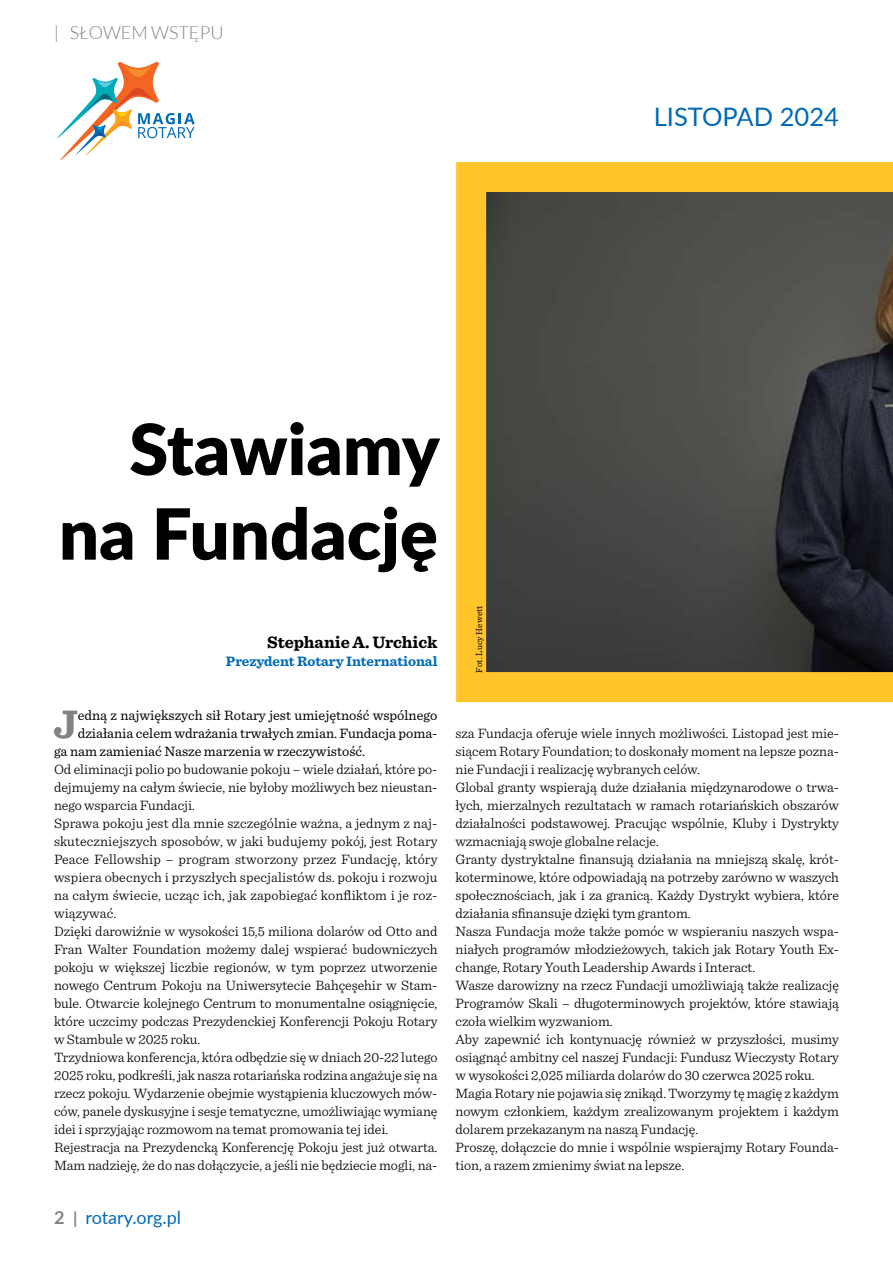
<style>
.page{position:relative;width:893px;height:1263px;background:#fff}
.page>*{position:absolute;margin:0;border:0;box-sizing:border-box;transform-origin:0 0}
.t1{font:900 70.5px/84.6px "Lato";color:#000;text-align:right}
.t2{font:700 41.55px "Sentinel";color:#808285}
.t3{font:25.5px "Lato";color:#006ab6}
.t4{font:18px "Lato";color:#006ab6}
.t5{font:300 18px "Lato";color:#808285}
.t6{font:700 17.25px "Sentinel";letter-spacing:-.005em;color:#000}
.t7{font:300 14.25px/18px "Sentinel";letter-spacing:-.005em;color:#000}
.t8{font:14.25px "Sentinel";color:#000}
.t9{font:700 14.25px "Sentinel";letter-spacing:-.005em;color:#006ab6}
.t10{font:9px "Sentinel";letter-spacing:.005em;color:#000}
.s1{font-weight:700;color:#808285}
.s2{font-weight:700;font-size:16.5px;color:#808285}
</style>
<div class="page">
<svg style="left:57px;top:62px;width:138px;height:99px"></svg>
<svg style="left:456px;top:162px;width:437px;height:540px;background:#62593d"></svg>
<p class="t5" style="left:54px;top:23px;width:171px">| SŁOWEM WSTĘPU</p>
<h3 class="t3" style="left:654px;top:98px;width:187px">LISTOPAD 2024</h3>
<h1 class="t1" style="left:59px;top:404px;width:382px">Stawiamy na Fundację</h1>
<p class="t6" style="left:267px;top:629px;width:172px">Stephanie A. Urchick</p>
<p class="t9" style="left:226px;top:650px;width:213px">Prezydent Rotary International</p>
<h2 class="t2" style="left:53px;top:691px;width:26px">J</h2>
<p class="t8" style="left:78px;top:705px;width:361px">edną z największych sił Rotary jest umiejętność wspólnego</p>
<p class="t8" style="left:78px;top:723px;width:361px">działania celem wdrażania trwałych zmian. Fundacja poma-</p>
<p class="t8" style="left:54px;top:741px;width:313px">ga nam zamieniać Nasze marzenia w rzeczywistość.</p>
<p class="t7" style="left:54px;top:759px;width:385px">Od eliminacji polio po budowanie pokoju – wiele działań, które po&shy;dejmujemy na całym świecie, nie byłoby możliwych bez nieustan&shy;nego wsparcia Fundacji.<br>Sprawa pokoju jest dla mnie szczególnie ważna, a jednym z naj&shy;skuteczniejszych sposobów, w jaki budujemy pokój, jest Rotary Peace Fellowship – program stworzony przez Fundację, który wspiera obecnych i przyszłych specjalistów ds. pokoju i rozwoju na całym świecie, ucząc ich, jak zapobiegać konfliktom i je roz&shy;wiązywać.<br>Dzięki darowiźnie w wysokości 15,5 miliona dolarów od Otto and Fran Walter Foundation możemy dalej wspierać budowniczych pokoju w większej liczbie regionów, w tym poprzez utworzenie nowego Centrum Pokoju na Uniwersytecie Bahçeşehir w Stam&shy;bule. Otwarcie kolejnego Centrum to monumentalne osiągnięcie, które uczcimy podczas Prezydenckiej Konferencji Pokoju Rotary w Stambule w 2025 roku.<br>Trzydniowa konferencja, która odbędzie się w dniach 20-22 lutego 2025 roku, podkreśli, jak nasza rotariańska rodzina angażuje się na rzecz pokoju. Wydarzenie obejmie wystąpienia kluczowych mów&shy;ców, panele dyskusyjne i sesje tematyczne, umożliwiając wymianę idei i sprzyjając rozmowom na temat promowania tej idei.<br>Rejestracja na Prezydencką Konferencję Pokoju jest już otwarta.<br>Mam nadzieję, że do nas dołączycie, a jeśli nie będziecie mogli, na-</p>
<p class="t4" style="left:54px;top:1205px;width:129px"><span class="s1">2</span> <span class="s2">|</span> rotary.org.pl</p>
<p class="t10" style="left:472px;top:673px;width:68px;rotate:-90deg">Fot. Lucy Hewett</p>
<p class="t7" style="left:455px;top:723px;width:385px">sza Fundacja oferuje wiele innych możliwości. Listopad jest mie&shy;siącem Rotary Foundation; to doskonały moment na lepsze pozna&shy;nie Fundacji i realizację wybranych celów.<br>Global granty wspierają duże działania międzynarodowe o trwa&shy;łych, mierzalnych rezultatach w ramach rotariańskich obszarów działalności podstawowej. Pracując wspólnie, Kluby i Dystrykty wzmacniają swoje globalne relacje.<br>Granty dystryktalne finansują działania na mniejszą skalę, krót&shy;koterminowe, które odpowiadają na potrzeby zarówno w waszych społecznościach, jak i za granicą. Każdy Dystrykt wybiera, które działania sfinansuje dzięki tym grantom.<br>Nasza Fundacja może także pomóc w wspieraniu naszych wspa&shy;niałych programów młodzieżowych, takich jak Rotary Youth Ex&shy;change, Rotary Youth Leadership Awards i Interact.<br>Wasze darowizny na rzecz Fundacji umożliwiają także realizację Programów Skali – długoterminowych projektów, które stawiają czoła wielkim wyzwaniom.<br>Aby zapewnić ich kontynuację również w przyszłości, musimy osiągnąć ambitny cel naszej Fundacji: Fundusz Wieczysty Rotary w wysokości 2,025 miliarda dolarów do 30 czerwca 2025 roku.<br>Magia Rotary nie pojawia się znikąd. Tworzymy tę magię z każdym nowym członkiem, każdym zrealizowanym projektem i każdym dolarem przekazanym na naszą Fundację.<br>Proszę, dołączcie do mnie i wspólnie wspierajmy Rotary Founda&shy;tion, a razem zmienimy świat na lepsze.</p>
</div>
